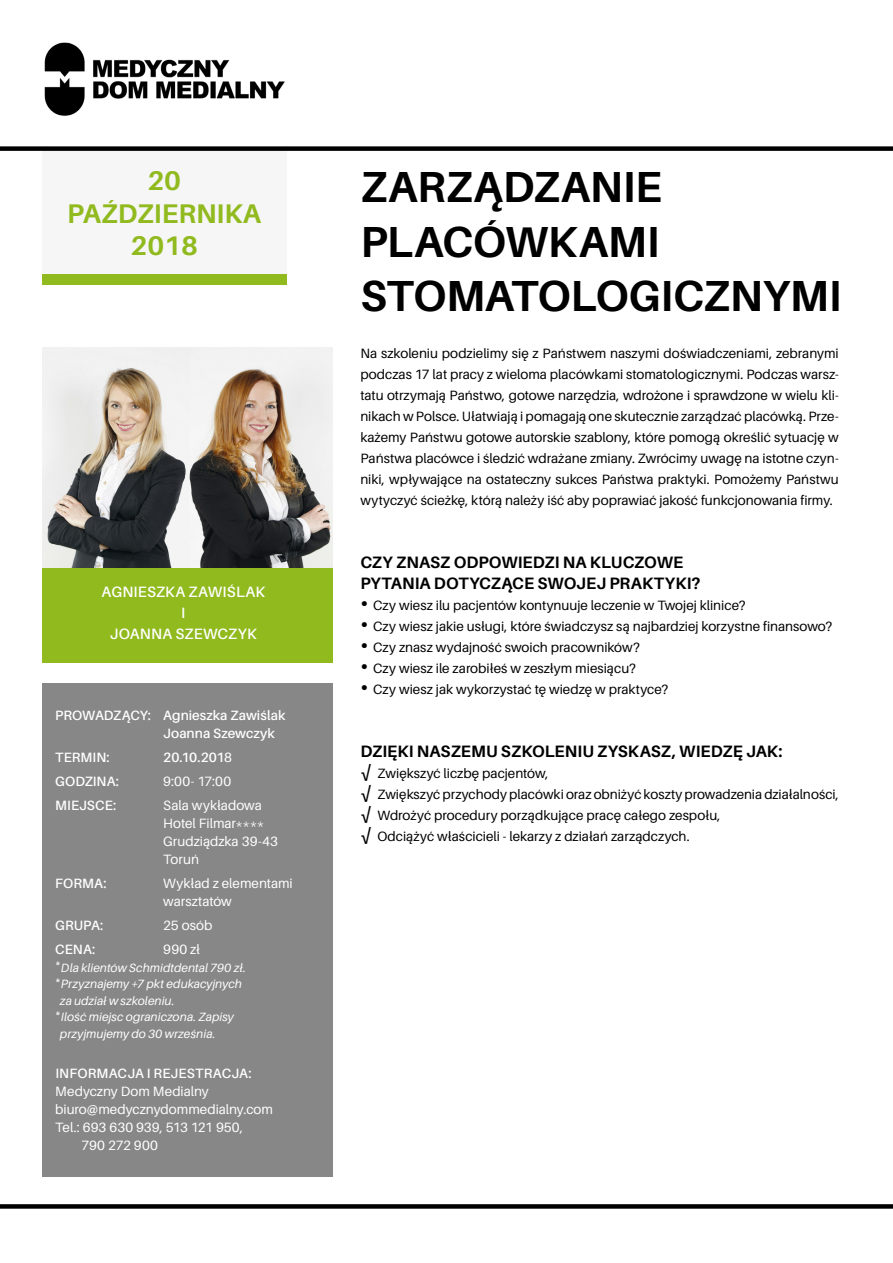
<style>
.page{position:relative;width:893px;height:1263px;background:#fff}
.page>*{position:absolute;margin:0;border:0;box-sizing:border-box;transform-origin:0 0}
.t1{font:700 43.5px/54.3px "Aileron";letter-spacing:-.005em;color:#000}
.t2{font:700 27px/32.4px "Aileron";color:#90ba1e;text-align:center}
.t3{font:700 16.5px/21px "Aileron";letter-spacing:.005em;color:#000}
.t4{font:600 15px/21px "Aileron";letter-spacing:.01em;color:#fff;text-align:center}
.t5{font:13.5px/21px "Aileron";color:#000;text-align:justify}
.t6{font:13.5px/18px "Aileron";color:#fff}
.t7{font:600 13.5px/18px "Aileron";letter-spacing:.005em;color:#fff}
.t8{font:italic 12px/16.5px "Aileron";letter-spacing:.01em;color:#fff}
.t9{font:700 9.6px "Aileron";color:#fff}
.s1{font-weight:400}
.s2{font-weight:700;font-size:21px}
.s3{font-weight:700;font-size:18px}
</style>
<div class="page">
<div style="left:43px;top:151px;width:244px;height:134px;background:#f7f6f7"></div>
<div style="left:43px;top:274px;width:244px;height:11px;background:#90ba1e"></div>
<img style="left:43px;top:348px;width:290px;height:220px">
<div style="left:43px;top:568px;width:290px;height:95px;background:#90ba1e"></div>
<div style="left:43px;top:684px;width:290px;height:493px;background:#878787"></div>
<img style="left:44px;top:42px;width:241px;height:74px">
<div style="left:0;top:146px;width:893px;height:5px;background:#000"></div>
<div style="left:0;top:1204px;width:893px;height:5px;background:#000"></div>
<h2 class="t2" style="left:67px;top:165px;width:195px">20<br>PAŹDZIERNIKA<br>2018</h2>
<p class="t4" style="left:102px;top:581px;width:165px">AGNIESZKA ZAWIŚLAK<br>I<br>JOANNA SZEWCZYK</p>
<p class="t7" style="left:163px;top:706px;width:124px;text-indent:-108px">PROWADZĄCY: Agnieszka Zawiślak<br>Joanna Szewczyk</p>
<p class="t7" style="left:55px;top:748px;width:56px">TERMIN:</p>
<p class="t7" style="left:163px;top:748px;width:70px">20.10.201<span class="s1">8</span></p>
<p class="t7" style="left:55px;top:772px;width:65px">GODZINA:</p>
<p class="t6" style="left:163px;top:772px;width:69px">9:00- 17:00</p>
<p class="t7" style="left:55px;top:796px;width:62px">MIEJSCE:</p>
<p class="t6" style="left:163px;top:796px;width:116px">Sala wykładowa<br>Hotel Filmar****<br>Grudziądzka 39-43<br>Toruń</p>
<p class="t7" style="left:55px;top:874px;width:53px">FORMA:</p>
<p class="t6" style="left:163px;top:874px;width:131px">Wykład z elementami warsztatów</p>
<p class="t7" style="left:55px;top:916px;width:50px">GRUPA:</p>
<p class="t6" style="left:163px;top:916px;width:50px">25 osób</p>
<p class="t7" style="left:55px;top:940px;width:42px">CENA:</p>
<p class="t6" style="left:163px;top:940px;width:38px">990 zł</p>
<p class="t9" style="left:55px;top:957px;width:7px">*</p>
<p class="t8" style="left:61px;top:959px;width:187px">Dla klientów Schmidtdental 790 zł.</p>
<p class="t9" style="left:55px;top:974px;width:7px">*</p>
<p class="t8" style="left:60px;top:976px;width:183px">Przyznajemy +7 pkt edukacyjnych za udział w szkoleniu.</p>
<p class="t9" style="left:55px;top:1007px;width:7px">*</p>
<p class="t8" style="left:60px;top:1009px;width:175px">Ilość miejsc ograniczona. Zapisy przyjmujemy do 30 września.</p>
<p class="t7" style="left:55px;top:1064px;width:198px">INFORMACJA I REJESTRACJA:</p>
<p class="t6" style="left:55px;top:1082px;width:155px">Medyczny Dom Medialny</p>
<p class="t6" style="left:55px;top:1100px;width:219px">biuro@medycznydommedialny.com</p>
<p class="t6" style="left:55px;top:1118px;width:189px">Tel.: 693 630 939, 513 121 950,</p>
<p class="t6" style="left:82px;top:1136px;width:78px">790 272 900</p>
<h1 class="t1" style="left:360px;top:160px;width:483px">ZARZĄDZANIE<br>PLACÓWKAMI<br>STOMATOLOGICZNYMI</h1>
<p class="t5" style="left:360px;top:343px;width:480px">Na szkoleniu podzielimy się z Państwem naszymi doświadczeniami, zebranymi podczas 17 lat pracy z wieloma placówkami stomatologicznymi. Podczas warsz&shy;tatu otrzymają Państwo, gotowe narzędzia, wdrożone i sprawdzone w wielu kli&shy;nikach w Polsce. Ułatwiają i pomagają one skutecznie zarządzać placówką. Prze&shy;każemy Państwu gotowe autorskie szablony, które pomogą określić sytuację w Państwa placówce i śledzić wdrażane zmiany. Zwrócimy uwagę na istotne czyn&shy;niki, wpływające na ostateczny sukces Państwa praktyki. Pomożemy Państwu wytyczyć ścieżkę, którą należy iść aby poprawiać jakość funkcjonowania firmy.</p>
<p class="t3" style="left:360px;top:552px;width:342px">CZY ZNASZ ODPOWIEDZI NA KLUCZOWE<br>PYTANIA DOTYCZĄCE SWOJEJ PRAKTYKI?</p>
<p class="t5" style="left:360px;top:595px;width:387px"><span class="s2">•</span> Czy wiesz ilu pacjentów kontynuuje leczenie w Twojej klinice?</p>
<p class="t5" style="left:360px;top:616px;width:473px"><span class="s2">•</span> Czy wiesz jakie usługi, które świadczysz są najbardziej korzystne finansowo?</p>
<p class="t5" style="left:360px;top:637px;width:281px"><span class="s2">•</span> Czy znasz wydajność swoich pracowników?</p>
<p class="t5" style="left:360px;top:658px;width:277px"><span class="s2">•</span> Czy wiesz ile zarobiłeś w zeszłym miesiącu?</p>
<p class="t5" style="left:360px;top:679px;width:309px"><span class="s2">•</span> Czy wiesz jak wykorzystać tę wiedzę w praktyce?</p>
<p class="t3" style="left:360px;top:741px;width:424px">DZIĘKI NASZEMU SZKOLENIU ZYSKASZ, WIEDZĘ JAK:</p>
<p class="t5" style="left:360px;top:763px;width:480px;text-align:left"><span class="s3">√</span> Zwiększyć liczbę pacjentów,<br><span class="s3">√</span> Zwiększyć przychody placówki oraz obniżyć koszty prowadzenia działalności, <span class="s3">√</span> Wdrożyć procedury porządkujące pracę całego zespołu,<br><span class="s3">√</span> Odciążyć właścicieli - lekarzy z działań zarządczych.</p>
</div>
